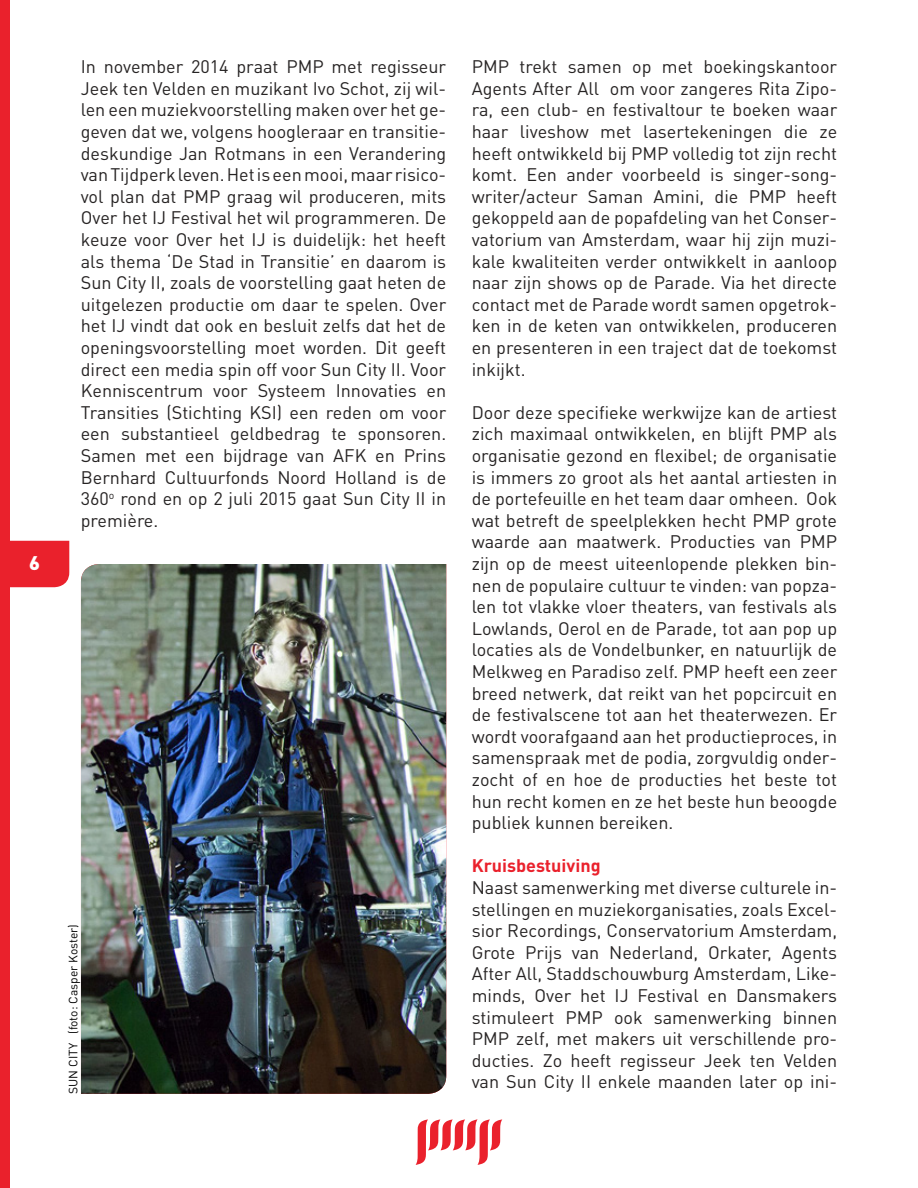
<style>
.page{position:relative;width:918px;height:1188px;background:#fff}
.page>*{position:absolute;margin:0;border:0;box-sizing:border-box;transform-origin:0 0}
.t1{font:900 19.5px "DIN Pro";color:#fff}
.t2{font:18px/21.6px "DIN Pro";color:#262323;text-align:justify}
.t3{font:700 18px "DIN Pro";color:#ea212c}
.t4{font:12px "DIN Pro";color:#000}
</style>
<div class="page">
<svg style="left:416px;top:1119px;width:86px;height:46px"></svg>
<div style="left:9px;top:541px;width:60px;height:46px;background:#ea212c"></div>
<div style="left:0;top:0;width:9px;height:1188px;background:#ea212c"></div>
<img style="left:81px;top:564px;width:365px;height:530px">
<p class="t1" style="left:29px;top:550px;width:12px">6</p>
<p class="t2" style="left:81px;top:55px;width:367px">In november 2014 praat PMP met regisseur Jeek ten Velden en muzikant Ivo Schot, zij wil&shy;len een muziekvoorstelling maken over het ge&shy;geven dat we, volgens hoogleraar en transitie&shy;deskundige Jan Rotmans in een Verandering van Tijdperk leven. Het is een mooi, maar risico&shy;vol plan dat PMP graag wil produceren, mits Over het IJ Festival het wil programmeren. De keuze voor Over het IJ is duidelijk: het heeft als thema ‘De Stad in Transitie’ en daarom is Sun City II, zoals de voorstelling gaat heten de uitgelezen productie om daar te spelen. Over het IJ vindt dat ook en besluit zelfs dat het de openingsvoorstelling moet worden. Dit geeft direct een media spin off voor Sun City II. Voor Kenniscentrum voor Systeem Innovaties en Transities (Stichting KSI) een reden om voor een substantieel geldbedrag te sponsoren.<br>Samen met een bijdrage van AFK en Prins Bernhard Cultuurfonds Noord Holland is de 360<sup>o</sup> rond en op 2 juli 2015 gaat Sun City II in première.</p>
<p class="t2" style="left:472px;top:55px;width:367px">PMP trekt samen op met boekingskantoor Agents After All om voor zangeres Rita Zipo&shy;ra, een club- en festivaltour te boeken waar haar liveshow met lasertekeningen die ze heeft ontwikkeld bij PMP volledig tot zijn recht komt. Een ander voorbeeld is singer-song&shy;writer/acteur Saman Amini, die PMP heeft gekoppeld aan de popafdeling van het Conser&shy;vatorium van Amsterdam, waar hij zijn muzi&shy;kale kwaliteiten verder ontwikkelt in aanloop naar zijn shows op de Parade. Via het directe contact met de Parade wordt samen opgetrok&shy;ken in de keten van ontwikkelen, produceren en presenteren in een traject dat de toekomst inkijkt.</p>
<p class="t2" style="left:472px;top:401px;width:367px">Door deze specifieke werkwijze kan de artiest zich maximaal ontwikkelen, en blijft PMP als organisatie gezond en flexibel; de organisatie is immers zo groot als het aantal artiesten in de portefeuille en het team daar omheen. Ook wat betreft de speelplekken hecht PMP grote waarde aan maatwerk. Producties van PMP zijn op de meest uiteenlopende plekken bin&shy;nen de populaire cultuur te vinden: van popza&shy;len tot vlakke vloer theaters, van festivals als Lowlands, Oerol en de Parade, tot aan pop up locaties als de Vondelbunker, en natuurlijk de Melkweg en Paradiso zelf. PMP heeft een zeer breed netwerk, dat reikt van het popcircuit en de festivalscene tot aan het theaterwezen. Er wordt voorafgaand aan het productieproces, in samenspraak met de podia, zorgvuldig onder&shy;zocht of en hoe de producties het beste tot hun recht komen en ze het beste hun beoogde publiek kunnen bereiken.</p>
<p class="t3" style="left:472px;top:854px;width:130px">Kruisbestuiving</p>
<p class="t2" style="left:472px;top:876px;width:367px">Naast samenwerking met diverse culturele in&shy;stellingen en muziekorganisaties, zoals Excel&shy;sior Recordings, Conservatorium Amsterdam, Grote Prijs van Nederland, Orkater, Agents After All, Staddschouwburg Amsterdam, Like&shy;minds, Over het IJ Festival en Dansmakers stimuleert PMP ook samenwerking binnen PMP zelf, met makers uit verschillende pro&shy;ducties. Zo heeft regisseur Jeek ten Velden van Sun City II enkele maanden later op ini-</p>
<p class="t4" style="left:65px;top:1094px;width:171px;rotate:-90deg">SUN CITY (foto: Casper Koster)</p>
</div>
